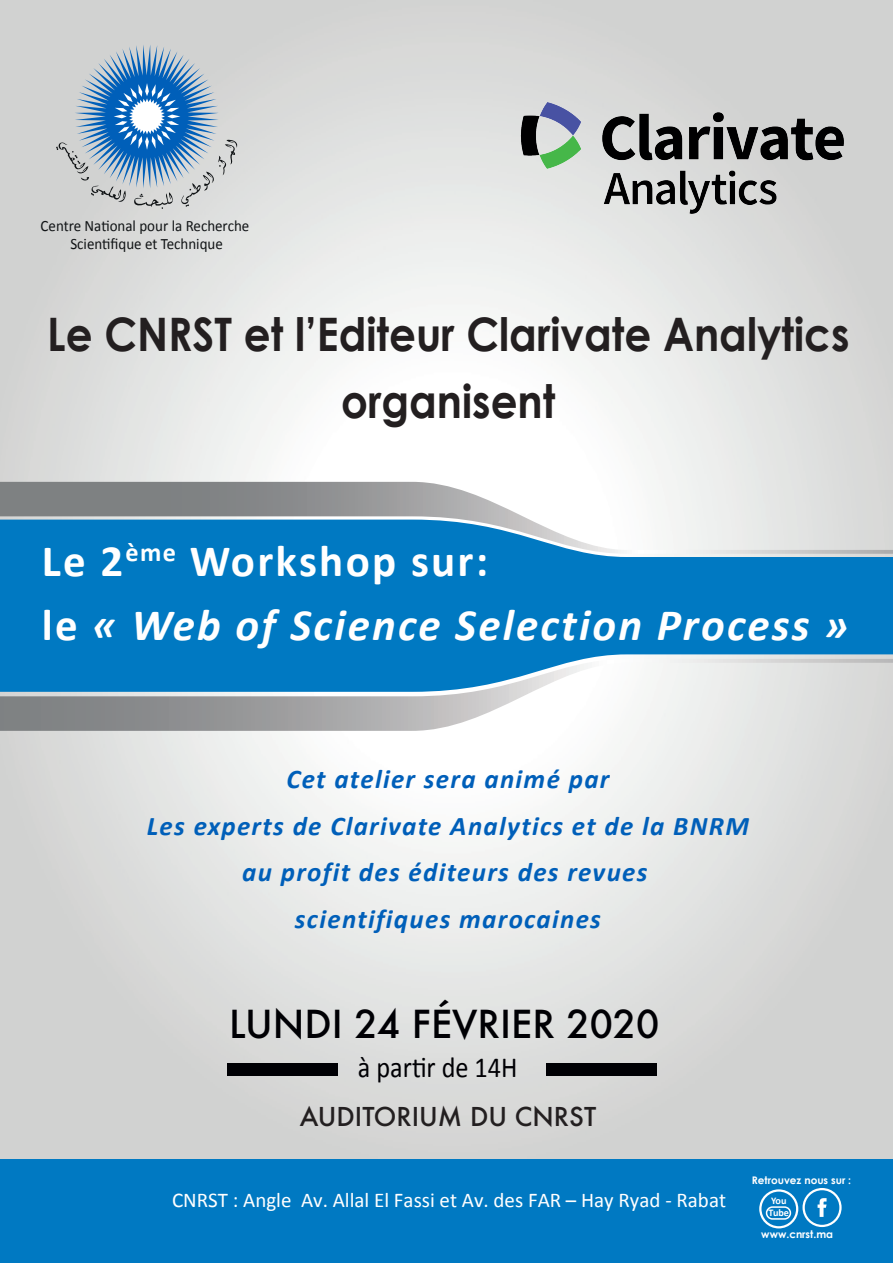
<style>
.page{position:relative;width:893px;height:1263px;background:#fff}
.page>*{position:absolute;margin:0;border:0;box-sizing:border-box;transform-origin:0 0}
.t1{font:700 46.2px/66.4px "Century Gothic";color:#231f20;text-align:center;scale:.91 1}
.t2{font:italic 700 45px/64.5px "Calibri";letter-spacing:.05em;color:#fff}
.t3{font:500 37.5px "Futura";color:#000004}
.t4{font:29.1px "Calibri";color:#000004;scale:.9 1}
.t5{font:italic 700 27px/46.5px "Calibri";letter-spacing:.05em;color:#005fb9;text-align:center}
.t6{font:500 25.35px "Futura";color:#231f20}
.t7{font:21px "Calibri";color:#fff}
.t8{font:15.75px/17.9px "Calibri";color:#111416;text-align:center;scale:.95 1}
.t9{font:700 10.5px "Century Gothic";color:#fff}
.t10{font:700 10.2px/12.1px "Calibri";color:#fff}
.s1{font-style:normal}
</style>
<div class="page">
<div style="left:0;top:1157px;width:893px;height:106px;background:#0079c2"></div>
<img style="left:0;top:0;width:893px;height:1159px">
<svg style="left:0;top:482px;width:893px;height:38px"></svg>
<svg style="left:0;top:692px;width:893px;height:39px"></svg>
<svg style="left:0;top:520px;width:893px;height:172px;background:#288cc8"></svg>
<svg style="left:56px;top:45px;width:183px;height:164px;background:#9db5cb"></svg>
<img style="left:520px;top:103px;width:324px;height:111px">
<svg style="left:759px;top:1188px;width:83px;height:40px"></svg>
<div style="left:227px;top:1064px;width:110px;height:12px;background:#000004"></div>
<div style="left:546px;top:1064px;width:110px;height:12px;background:#000004"></div>
<p class="t8" style="left:41px;top:217px;width:221px">Centre National pour la Recherche<br>Scientifique et Technique</p>
<h1 class="t1" style="left:47px;top:300px;width:883px">Le CNRST et l’Editeur Clarivate Analytics organisent</h1>
<h2 class="t2" style="left:42px;top:528px;width:808px"><span class="s1">Le 2</span><sup>ème</sup> <span class="s1">Workshop sur:<br>le</span> « Web of Science Selection Process »</h2>
<p class="t5" style="left:147px;top:756px;width:604px">Cet atelier sera animé par<br>Les experts de Clarivate Analytics et de la BNRM au profit des éditeurs des revues<br>scientifiques marocaines</p>
<h3 class="t3" style="left:229px;top:998px;width:431px">LUNDI 24 FÉVRIER 2020</h3>
<p class="t4" style="left:358px;top:1049px;width:179px">à partir de 14H</p>
<p class="t6" style="left:300px;top:1099px;width:298px">AUDITORIUM DU CNRST</p>
<p class="t7" style="left:172px;top:1187px;width:555px">CNRST : Angle Av. Allal El Fassi et Av. des FAR – Hay Ryad - Rabat</p>
<p class="t9" style="left:752px;top:1174px;width:101px">Retrouvez nous sur :</p>
<p class="t10" style="left:768px;top:1195px;width:22px">You<br>Tube</p>
<p class="t9" style="left:761px;top:1227px;width:73px">www.cnrst.ma</p>
</div>
